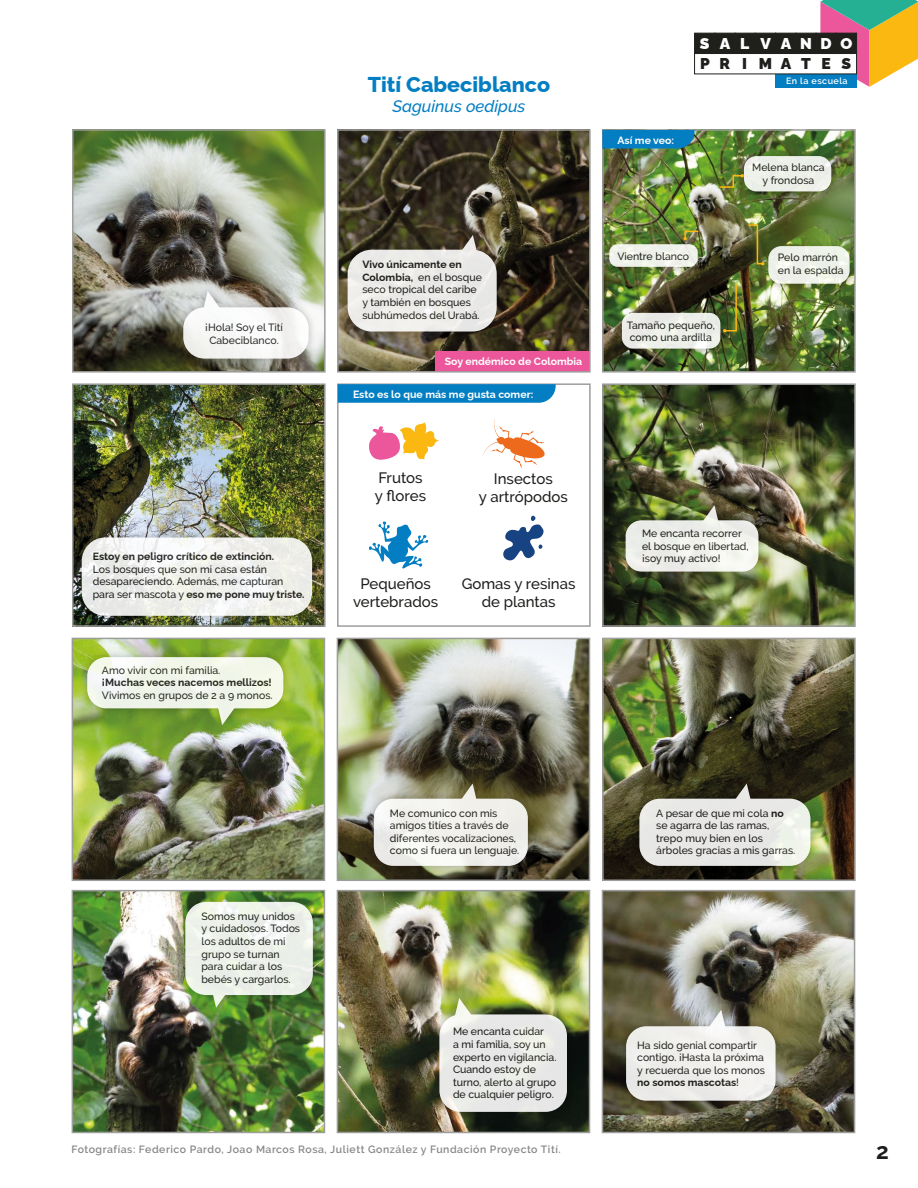
<style>
.page{position:relative;width:918px;height:1188px;background:#fff}
.page>*{position:absolute;margin:0;border:0;box-sizing:border-box;transform-origin:0 0}
.t1{font:700 22.5px "Raleway";color:#1d1d1b}
.t2{font:800 21.45px "Raleway";color:#047ec2}
.t3{font:italic 500 16.5px "Raleway";color:#047ec2}
.t4{font:900 15.6px "Raleway";letter-spacing:.625em;color:#fff}
.t5{font:900 15.6px "Raleway";letter-spacing:.675em;color:#1f1f1c}
.t6{font:500 15px/18px "Raleway";color:#1d1d1b;text-align:center}
.t7{font:500 10.5px/12.6px "Raleway";color:#1d1d1b}
.t8{font:600 10.5px "Raleway";letter-spacing:.05em;color:#878787}
.t9{font:700 10.5px "Raleway";color:#1d1d1b}
.t10{font:700 10.5px "Raleway";color:#fff}
.t11{font:600 9px "Raleway";letter-spacing:.05em;color:#fff}
.s1{font-weight:700}
</style>
<div class="page">
<img style="left:605px;top:893px;width:247px;height:237px">
<div style="left:602px;top:890px;width:253px;height:243px;border:2px solid #9d9d9c"></div>
<img style="left:340px;top:893px;width:247px;height:237px">
<div style="left:337px;top:890px;width:253px;height:243px;border:2px solid #9d9d9c"></div>
<img style="left:75px;top:893px;width:247px;height:237px">
<div style="left:72px;top:890px;width:253px;height:243px;border:2px solid #9d9d9c"></div>
<img style="left:75px;top:386px;width:248px;height:141px">
<div style="left:72px;top:383px;width:254px;height:244px;border:2px solid #9d9d9c"></div>
<img style="left:72px;top:527px;width:251px;height:99px">
<svg style="left:82px;top:537px;width:230px;height:79px;fill:#eff0ea"></svg>
<img style="left:605px;top:132px;width:248px;height:238px">
<div style="left:602px;top:129px;width:254px;height:244px;border:2px solid #9d9d9c"></div>
<svg style="left:602px;top:130px;width:93px;height:19px;background:#0b7eb9"></svg>
<img style="left:75px;top:132px;width:248px;height:238px">
<div style="left:72px;top:129px;width:254px;height:244px;border:2px solid #9d9d9c"></div>
<img style="left:340px;top:132px;width:248px;height:238px">
<div style="left:435px;top:351px;width:155px;height:21px;background:#eb579a"></div>
<div style="left:337px;top:129px;width:254px;height:244px;border:2px solid #9d9d9c"></div>
<img style="left:173px;top:281px;width:146px;height:88px">
<div style="left:183px;top:307px;width:126px;height:52px;background:#f7f8f7;border-radius:21px"></div>
<svg style="left:203px;top:291px;width:19px;height:17px"></svg>
<img style="left:337px;top:225px;width:170px;height:136px">
<div style="left:348px;top:250px;width:149px;height:82px;background:#ebeae8;border-radius:24px"></div>
<svg style="left:459px;top:235px;width:19px;height:16px"></svg>
<div style="left:337px;top:383px;width:254px;height:244px;border:2px solid #9d9d9c"></div>
<img style="left:605px;top:386px;width:248px;height:238px">
<div style="left:602px;top:383px;width:254px;height:244px;border:2px solid #9d9d9c"></div>
<img style="left:605px;top:641px;width:248px;height:237px">
<div style="left:602px;top:638px;width:254px;height:243px;border:2px solid #9d9d9c"></div>
<img style="left:75px;top:641px;width:247px;height:237px">
<div style="left:72px;top:638px;width:253px;height:243px;border:2px solid #9d9d9c"></div>
<img style="left:340px;top:641px;width:247px;height:237px">
<div style="left:337px;top:638px;width:253px;height:243px;border:2px solid #9d9d9c"></div>
<svg style="left:820px;top:0;width:98px;height:87px;background:#c4a96a"></svg>
<img style="left:761px;top:239px;width:95px;height:56px">
<svg style="left:768px;top:246px;width:82px;height:38px;background:#ecefe6"></svg>
<img style="left:737px;top:149px;width:106px;height:54px">
<div style="left:744px;top:156px;width:87px;height:35px;background:#edefe9;border-radius:13px"></div>
<img style="left:602px;top:237px;width:107px;height:41px">
<div style="left:609px;top:244px;width:89px;height:23px;background:#eff1ea;border-radius:8px"></div>
<img style="left:615px;top:306px;width:117px;height:54px">
<div style="left:622px;top:313px;width:98px;height:36px;background:#eceee9;border-radius:11px"></div>
<svg style="left:747px;top:224px;width:18px;height:41px"></svg>
<svg style="left:718px;top:174px;width:26px;height:15px"></svg>
<svg style="left:683px;top:230px;width:17px;height:10px"></svg>
<svg style="left:723px;top:283px;width:15px;height:49px"></svg>
<svg style="left:369px;top:422px;width:70px;height:38px"></svg>
<svg style="left:482px;top:419px;width:63px;height:49px"></svg>
<svg style="left:369px;top:521px;width:59px;height:48px"></svg>
<svg style="left:503px;top:516px;width:41px;height:45px"></svg>
<img style="left:615px;top:495px;width:154px;height:87px">
<div style="left:626px;top:520px;width:132px;height:52px;background:#eeefea;border-radius:16px"></div>
<svg style="left:700px;top:505px;width:19px;height:16px"></svg>
<img style="left:364px;top:773px;width:175px;height:103px">
<div style="left:374px;top:799px;width:154px;height:67px;background:#f1f0ec;border-radius:20px"></div>
<svg style="left:459px;top:784px;width:18px;height:15px"></svg>
<img style="left:175px;top:892px;width:148px;height:126px">
<svg style="left:185px;top:902px;width:128px;height:93px;background:#ecf0e9"></svg>
<svg style="left:211px;top:988px;width:19px;height:20px"></svg>
<img style="left:429px;top:988px;width:148px;height:134px">
<div style="left:439px;top:1014px;width:128px;height:98px;background:#e7e8e7;border-radius:21px"></div>
<svg style="left:455px;top:998px;width:18px;height:19px"></svg>
<img style="left:616px;top:999px;width:170px;height:112px">
<div style="left:626px;top:1026px;width:150px;height:75px;background:#f0efec;border-radius:20px"></div>
<svg style="left:707px;top:1010px;width:19px;height:19px"></svg>
<img style="left:629px;top:773px;width:192px;height:103px">
<div style="left:639px;top:799px;width:171px;height:67px;background:linear-gradient(to right,#e5e4e4,#edefea);border-radius:21px"></div>
<svg style="left:733px;top:784px;width:18px;height:19px"></svg>
<img style="left:77px;top:647px;width:217px;height:89px">
<div style="left:87px;top:657px;width:196px;height:51px;background:linear-gradient(to right,#f2f6f0,#f2f6e7);border-radius:19px"></div>
<svg style="left:218px;top:706px;width:18px;height:19px"></svg>
<div style="left:776px;top:74px;width:81px;height:14px;background:#047ec2"></div>
<div style="left:694px;top:33px;width:21px;height:21px;background:#1f1f1c;border:1px solid #1f1f1c"></div>
<div style="left:714px;top:33px;width:21px;height:21px;background:#1f1f1c;border:1px solid #1f1f1c"></div>
<div style="left:735px;top:33px;width:21px;height:21px;background:#1f1f1c;border:1px solid #1f1f1c"></div>
<div style="left:755px;top:33px;width:21px;height:21px;background:#1f1f1c;border:1px solid #1f1f1c"></div>
<div style="left:775px;top:33px;width:21px;height:21px;background:#1f1f1c;border:1px solid #1f1f1c"></div>
<div style="left:795px;top:33px;width:21px;height:21px;background:#1f1f1c;border:1px solid #1f1f1c"></div>
<div style="left:816px;top:33px;width:21px;height:21px;background:#1f1f1c"></div>
<div style="left:836px;top:33px;width:21px;height:21px;background:#1f1f1c"></div>
<div style="left:694px;top:53px;width:163px;height:21px;background:#fff;border:1px solid #1f1f1c"></div>
<svg style="left:338px;top:384px;width:218px;height:19px;background:#0c82c3"></svg>
<p class="t7" style="left:205px;top:321px;width:79px;text-align:center">¡Hola! Soy el Tití<br>Cabeciblanco.</p>
<p class="t9" style="left:93px;top:548px;width:183px">Estoy en peligro crítico de extinción.</p>
<p class="t7" style="left:93px;top:563px;width:213px">Los bosques que son mi casa están desapareciendo. Además, me capturan para ser mascota y <span class="s1">eso me pone muy triste.</span></p>
<p class="t7" style="left:102px;top:664px;width:120px">Amo vivir con mi familia.</p>
<p class="t9" style="left:102px;top:674px;width:171px">¡Muchas veces nacemos mellizos!</p>
<p class="t7" style="left:102px;top:689px;width:172px">Vivimos en grupos de 2 a 9 monos.</p>
<h2 class="t2" style="left:368px;top:67px;width:184px">Tití Cabeciblanco</h2>
<h3 class="t3" style="left:392px;top:96px;width:135px">Saguinus oedipus</h3>
<p class="t7" style="left:362px;top:258px;width:121px"><span class="s1">Vivo únicamente en<br>Colombia,</span> en el bosque seco tropical del caribe y también en bosques subhúmedos del Urabá.</p>
<p class="t10" style="left:445px;top:353px;width:139px">Soy endémico de Colombia</p>
<p class="t10" style="left:353px;top:386px;width:182px">Esto es lo que más me gusta comer:</p>
<h3 class="t6" style="left:375px;top:469px;width:53px;text-align:left">Frutos y flores</h3>
<h3 class="t6" style="left:479px;top:470px;width:91px">Insectos<br>y artrópodos</h3>
<h3 class="t6" style="left:353px;top:574px;width:87px">Pequeños vertebrados</h3>
<h3 class="t6" style="left:462px;top:574px;width:115px">Gomas y resinas de plantas</h3>
<h3 class="t4" style="left:700px;top:31px;width:154px">SALVANDO</h3>
<h3 class="t5" style="left:700px;top:51px;width:153px">PRIMATES</h3>
<p class="t10" style="left:618px;top:131px;width:58px">Así me veo:</p>
<p class="t7" style="left:617px;top:250px;width:73px">Vientre blanco</p>
<p class="t7" style="left:627px;top:319px;width:90px;text-align:center">Tamaño pequeño, como una ardilla</p>
<p class="t11" style="left:786px;top:76px;width:63px">En la escuela</p>
<p class="t7" style="left:752px;top:161px;width:74px;text-align:center">Melena blanca y frondosa</p>
<p class="t7" style="left:778px;top:251px;width:67px">Pelo marrón en la espalda</p>
<p class="t7" style="left:642px;top:527px;width:108px">Me encanta recorrer el bosque en libertad, ¡soy muy activo!</p>
<p class="t7" style="left:201px;top:910px;width:100px">Somos muy unidos y cuidadosos. Todos los adultos de mi grupo se turnan para cuidar a los bebés y cargarlos.</p>
<p class="t7" style="left:390px;top:807px;width:131px">Me comunico con mis amigos titíes a través de diferentes vocalizaciones, como si fuera un lenguaje.</p>
<p class="t7" style="left:453px;top:1025px;width:105px">Me encanta cuidar<br>a mi familia, soy un experto en vigilancia.<br>Cuando estoy de turno, alerto al grupo de cualquier peligro.</p>
<p class="t8" style="left:71px;top:1143px;width:491px">Fotografías: Federico Pardo, Joao Marcos Rosa, Juliett González y Fundación Proyecto Tití.</p>
<p class="t7" style="left:656px;top:807px;width:141px">A pesar de que mi cola <span class="s1">no </span>se agarra de las ramas, trepo muy bien en los árboles gracias a mis garras.</p>
<p class="t7" style="left:637px;top:1039px;width:129px">Ha sido genial compartir contigo. ¡Hasta la próxima y recuerda que los monos <span class="s1">no somos mascotas</span>!</p>
<h1 class="t1" style="left:876px;top:1133px;width:14px">2</h1>
</div>
